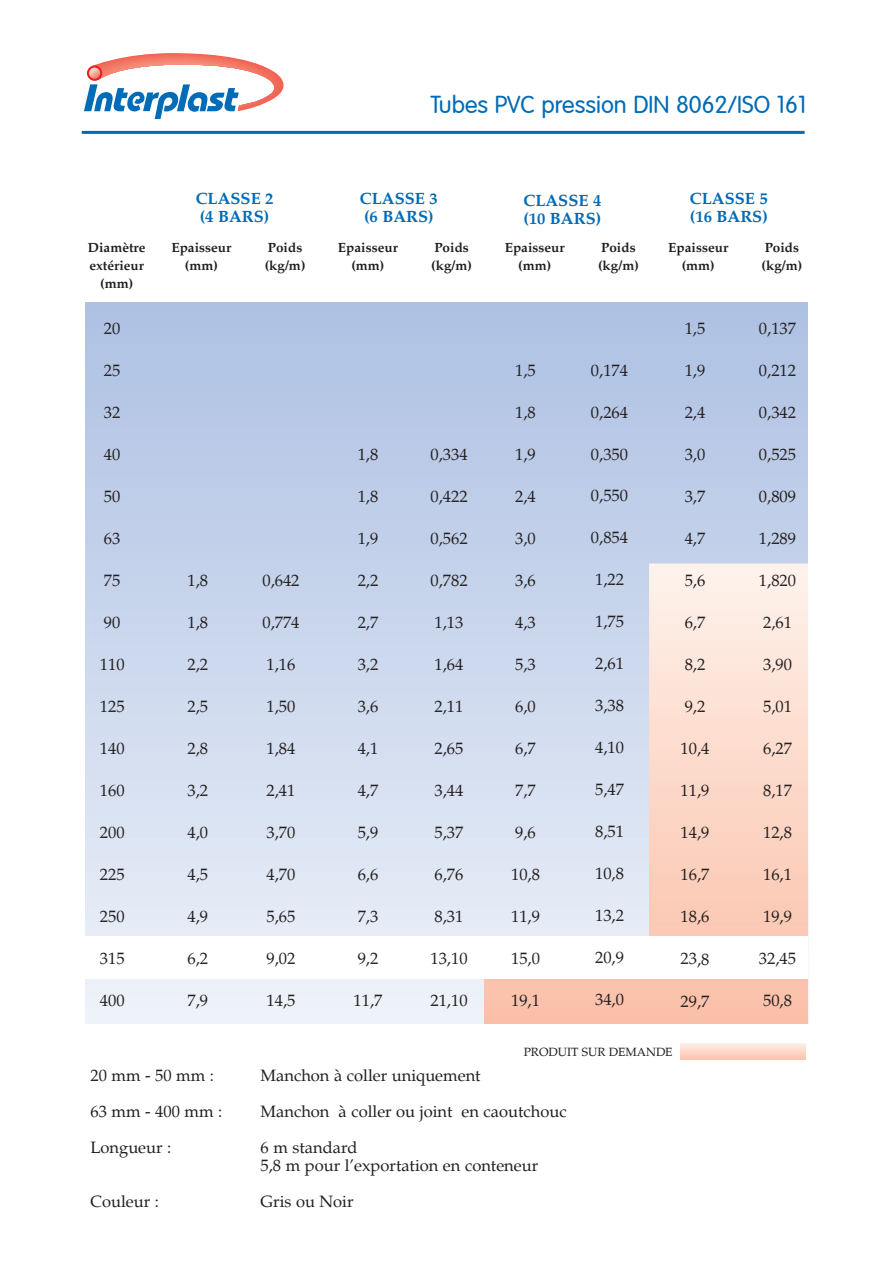
<style>
.page{position:relative;width:893px;height:1263px;background:#fff}
.page>*{position:absolute;margin:0;border:0;box-sizing:border-box;transform-origin:0 0}
.t1{font:300 24px "VAG Rounded";color:#006bb6}
.t2{font:16.5px/18px "Palatino";color:#231f20}
.t3{font:700 16.5px/18px "Palatino";color:#006bb6}
.t4{font:700 13.5px/18px "Palatino";color:#231f20;text-align:center}
.t5{font:12px "Palatino";color:#231f20}
</style>
<div class="page">
<div style="left:86px;top:303px;width:721px;height:721px;background:linear-gradient(to bottom,#adc0e3,#eef2f9)"></div>
<svg style="left:484px;top:563px;width:324px;height:461px;background:#eadada"></svg>
<svg style="left:84px;top:53px;width:200px;height:66px"></svg>
<hr style="left:82px;top:131px;width:723px;height:3px;background:#006bb6">
<div style="left:86px;top:936px;width:722px;height:42px;background:#fff"></div>
<svg style="left:681px;top:1043px;width:125px;height:16px;background:#fcdacb"></svg>
<h1 class="t1" style="left:430px;top:91px;width:378px">Tubes PVC pression DIN 8062/ISO 161</h1>
<p class="t4" style="left:88px;top:238px;width:59px">Diamètre extérieur (mm)</p>
<p class="t2" style="left:104px;top:320px;width:18px">20</p>
<p class="t2" style="left:104px;top:362px;width:18px">25</p>
<p class="t2" style="left:104px;top:404px;width:18px">32</p>
<p class="t2" style="left:104px;top:446px;width:18px">40</p>
<p class="t2" style="left:104px;top:488px;width:18px">50</p>
<p class="t2" style="left:104px;top:530px;width:18px">63</p>
<p class="t2" style="left:104px;top:572px;width:18px">75</p>
<p class="t2" style="left:104px;top:614px;width:18px">90</p>
<p class="t2" style="left:100px;top:656px;width:26px">110</p>
<p class="t2" style="left:100px;top:698px;width:26px">125</p>
<p class="t2" style="left:100px;top:740px;width:26px">140</p>
<p class="t2" style="left:100px;top:782px;width:26px">160</p>
<p class="t2" style="left:100px;top:824px;width:26px">200</p>
<p class="t2" style="left:100px;top:866px;width:26px">225</p>
<p class="t2" style="left:100px;top:908px;width:26px">250</p>
<p class="t2" style="left:100px;top:950px;width:26px">315</p>
<p class="t2" style="left:100px;top:992px;width:26px">400</p>
<p class="t3" style="left:196px;top:190px;width:79px">CLASSE 2 (4 BARS)</p>
<p class="t3" style="left:360px;top:190px;width:79px">CLASSE 3 (6 BARS)</p>
<p class="t3" style="left:523px;top:191px;width:79px">CLASSE 4 (10 BARS)</p>
<p class="t3" style="left:690px;top:190px;width:79px">CLASSE 5 (16 BARS)</p>
<p class="t4" style="left:338px;top:238px;width:61px">Epaisseur (mm)</p>
<p class="t4" style="left:431px;top:238px;width:42px;text-align:left">Poids (kg/m)</p>
<p class="t4" style="left:505px;top:238px;width:61px">Epaisseur (mm)</p>
<p class="t4" style="left:598px;top:238px;width:42px;text-align:left">Poids (kg/m)</p>
<p class="t4" style="left:668px;top:238px;width:61px">Epaisseur (mm)</p>
<p class="t4" style="left:762px;top:238px;width:42px;text-align:left">Poids (kg/m)</p>
<p class="t4" style="left:171px;top:238px;width:61px">Epaisseur (mm)</p>
<p class="t4" style="left:265px;top:238px;width:42px;text-align:left">Poids (kg/m)</p>
<p class="t2" style="left:187px;top:572px;width:22px">1,8</p>
<p class="t2" style="left:187px;top:614px;width:22px">1,8</p>
<p class="t2" style="left:187px;top:656px;width:22px">2,2</p>
<p class="t2" style="left:187px;top:698px;width:22px">2,5</p>
<p class="t2" style="left:187px;top:740px;width:22px">2,8</p>
<p class="t2" style="left:187px;top:782px;width:22px">3,2</p>
<p class="t2" style="left:187px;top:824px;width:22px">4,0</p>
<p class="t2" style="left:187px;top:866px;width:22px">4,5</p>
<p class="t2" style="left:187px;top:908px;width:22px">4,9</p>
<p class="t2" style="left:187px;top:950px;width:22px">6,2</p>
<p class="t2" style="left:187px;top:992px;width:22px">7,9</p>
<p class="t2" style="left:262px;top:572px;width:39px">0,642</p>
<p class="t2" style="left:262px;top:614px;width:39px">0,774</p>
<p class="t2" style="left:267px;top:656px;width:30px">1,16</p>
<p class="t2" style="left:267px;top:698px;width:30px">1,50</p>
<p class="t2" style="left:267px;top:740px;width:30px">1,84</p>
<p class="t2" style="left:267px;top:782px;width:30px">2,41</p>
<p class="t2" style="left:267px;top:824px;width:30px">3,70</p>
<p class="t2" style="left:267px;top:866px;width:30px">4,70</p>
<p class="t2" style="left:267px;top:908px;width:30px">5,65</p>
<p class="t2" style="left:267px;top:950px;width:30px">9,02</p>
<p class="t2" style="left:267px;top:992px;width:30px">14,5</p>
<p class="t2" style="left:358px;top:446px;width:22px">1,8</p>
<p class="t2" style="left:358px;top:488px;width:22px">1,8</p>
<p class="t2" style="left:358px;top:530px;width:22px">1,9</p>
<p class="t2" style="left:358px;top:572px;width:22px">2,2</p>
<p class="t2" style="left:358px;top:614px;width:22px">2,7</p>
<p class="t2" style="left:358px;top:656px;width:22px">3,2</p>
<p class="t2" style="left:358px;top:698px;width:22px">3,6</p>
<p class="t2" style="left:358px;top:740px;width:22px">4,1</p>
<p class="t2" style="left:358px;top:781px;width:22px">4,7</p>
<p class="t2" style="left:358px;top:823px;width:22px">5,9</p>
<p class="t2" style="left:358px;top:865px;width:22px">6,6</p>
<p class="t2" style="left:358px;top:907px;width:22px">7,3</p>
<p class="t2" style="left:358px;top:949px;width:22px">9,2</p>
<p class="t2" style="left:354px;top:991px;width:30px">11,7</p>
<p class="t2" style="left:430px;top:445px;width:39px">0,334</p>
<p class="t2" style="left:430px;top:487px;width:39px">0,422</p>
<p class="t2" style="left:430px;top:529px;width:39px">0,562</p>
<p class="t2" style="left:430px;top:571px;width:39px">0,782</p>
<p class="t2" style="left:435px;top:613px;width:30px">1,13</p>
<p class="t2" style="left:435px;top:655px;width:30px">1,64</p>
<p class="t2" style="left:435px;top:697px;width:30px">2,11</p>
<p class="t2" style="left:435px;top:739px;width:30px">2,65</p>
<p class="t2" style="left:435px;top:781px;width:30px">3,44</p>
<p class="t2" style="left:435px;top:823px;width:30px">5,37</p>
<p class="t2" style="left:435px;top:865px;width:30px">6,76</p>
<p class="t2" style="left:435px;top:907px;width:30px">8,31</p>
<p class="t2" style="left:430px;top:949px;width:39px">13,10</p>
<p class="t2" style="left:430px;top:991px;width:39px">21,10</p>
<p class="t2" style="left:515px;top:361px;width:22px">1,5</p>
<p class="t2" style="left:515px;top:403px;width:22px">1,8</p>
<p class="t2" style="left:515px;top:445px;width:22px">1,9</p>
<p class="t2" style="left:515px;top:487px;width:22px">2,4</p>
<p class="t2" style="left:515px;top:529px;width:22px">3,0</p>
<p class="t2" style="left:515px;top:571px;width:22px">3,6</p>
<p class="t2" style="left:515px;top:613px;width:22px">4,3</p>
<p class="t2" style="left:515px;top:655px;width:22px">5,3</p>
<p class="t2" style="left:515px;top:697px;width:22px">6,0</p>
<p class="t2" style="left:515px;top:739px;width:22px">6,7</p>
<p class="t2" style="left:515px;top:781px;width:22px">7,7</p>
<p class="t2" style="left:515px;top:823px;width:22px">9,6</p>
<p class="t2" style="left:511px;top:865px;width:30px">10,8</p>
<p class="t2" style="left:511px;top:907px;width:30px">11,9</p>
<p class="t2" style="left:511px;top:949px;width:30px">15,0</p>
<p class="t2" style="left:511px;top:991px;width:30px">19,1</p>
<p class="t2" style="left:591px;top:361px;width:39px">0,174</p>
<p class="t2" style="left:591px;top:403px;width:39px">0,264</p>
<p class="t2" style="left:591px;top:445px;width:39px">0,350</p>
<p class="t2" style="left:591px;top:487px;width:39px">0,550</p>
<p class="t2" style="left:591px;top:529px;width:39px">0,854</p>
<p class="t2" style="left:595px;top:571px;width:30px">1,22</p>
<p class="t2" style="left:595px;top:613px;width:30px">1,75</p>
<p class="t2" style="left:595px;top:655px;width:30px">2,61</p>
<p class="t2" style="left:595px;top:697px;width:30px">3,38</p>
<p class="t2" style="left:595px;top:739px;width:30px">4,10</p>
<p class="t2" style="left:595px;top:781px;width:30px">5,47</p>
<p class="t2" style="left:595px;top:823px;width:30px">8,51</p>
<p class="t2" style="left:595px;top:865px;width:30px">10,8</p>
<p class="t2" style="left:595px;top:907px;width:30px">13,2</p>
<p class="t2" style="left:595px;top:949px;width:30px">20,9</p>
<p class="t2" style="left:595px;top:991px;width:30px">34,0</p>
<p class="t2" style="left:685px;top:320px;width:22px">1,5</p>
<p class="t2" style="left:685px;top:362px;width:22px">1,9</p>
<p class="t2" style="left:685px;top:404px;width:22px">2,4</p>
<p class="t2" style="left:685px;top:446px;width:22px">3,0</p>
<p class="t2" style="left:685px;top:488px;width:22px">3,7</p>
<p class="t2" style="left:685px;top:530px;width:22px">4,7</p>
<p class="t2" style="left:685px;top:572px;width:22px">5,6</p>
<p class="t2" style="left:685px;top:614px;width:22px">6,7</p>
<p class="t2" style="left:685px;top:656px;width:22px">8,2</p>
<p class="t2" style="left:685px;top:698px;width:22px">9,2</p>
<p class="t2" style="left:681px;top:740px;width:30px">10,4</p>
<p class="t2" style="left:681px;top:782px;width:30px">11,9</p>
<p class="t2" style="left:681px;top:824px;width:30px">14,9</p>
<p class="t2" style="left:681px;top:866px;width:30px">16,7</p>
<p class="t2" style="left:681px;top:908px;width:30px">18,6</p>
<p class="t2" style="left:681px;top:950px;width:30px">23,8</p>
<p class="t2" style="left:681px;top:993px;width:30px">29,7</p>
<p class="t5" style="left:524px;top:1045px;width:150px">PRODUIT SUR DEMANDE</p>
<p class="t2" style="left:759px;top:320px;width:39px">0,137</p>
<p class="t2" style="left:759px;top:362px;width:39px">0,212</p>
<p class="t2" style="left:759px;top:404px;width:39px">0,342</p>
<p class="t2" style="left:759px;top:446px;width:39px">0,525</p>
<p class="t2" style="left:759px;top:488px;width:39px">0,809</p>
<p class="t2" style="left:759px;top:530px;width:39px">1,289</p>
<p class="t2" style="left:759px;top:572px;width:39px">1,820</p>
<p class="t2" style="left:763px;top:614px;width:30px">2,61</p>
<p class="t2" style="left:763px;top:656px;width:30px">3,90</p>
<p class="t2" style="left:763px;top:698px;width:30px">5,01</p>
<p class="t2" style="left:763px;top:740px;width:30px">6,27</p>
<p class="t2" style="left:763px;top:782px;width:30px">8,17</p>
<p class="t2" style="left:763px;top:824px;width:30px">12,8</p>
<p class="t2" style="left:763px;top:866px;width:30px">16,1</p>
<p class="t2" style="left:763px;top:908px;width:30px">19,9</p>
<p class="t2" style="left:759px;top:950px;width:39px">32,45</p>
<p class="t2" style="left:763px;top:992px;width:30px">50,8</p>
<p class="t2" style="left:90px;top:1067px;width:125px">20mm-50mm:</p>
<p class="t2" style="left:261px;top:1067px;width:222px">Manchon à coller uniquement</p>
<p class="t2" style="left:90px;top:1103px;width:133px">63 mm - 400 mm :</p>
<p class="t2" style="left:261px;top:1103px;width:308px">Manchon à coller ou joint en caoutchouc</p>
<p class="t2" style="left:90px;top:1139px;width:82px">Longueur :</p>
<p class="t2" style="left:261px;top:1139px;width:279px">6 m standard<br>5,8 m pour l’exportation en conteneur</p>
<p class="t2" style="left:90px;top:1193px;width:70px">Couleur :</p>
<p class="t2" style="left:261px;top:1193px;width:94px">Gris ou Noir</p>
</div>
